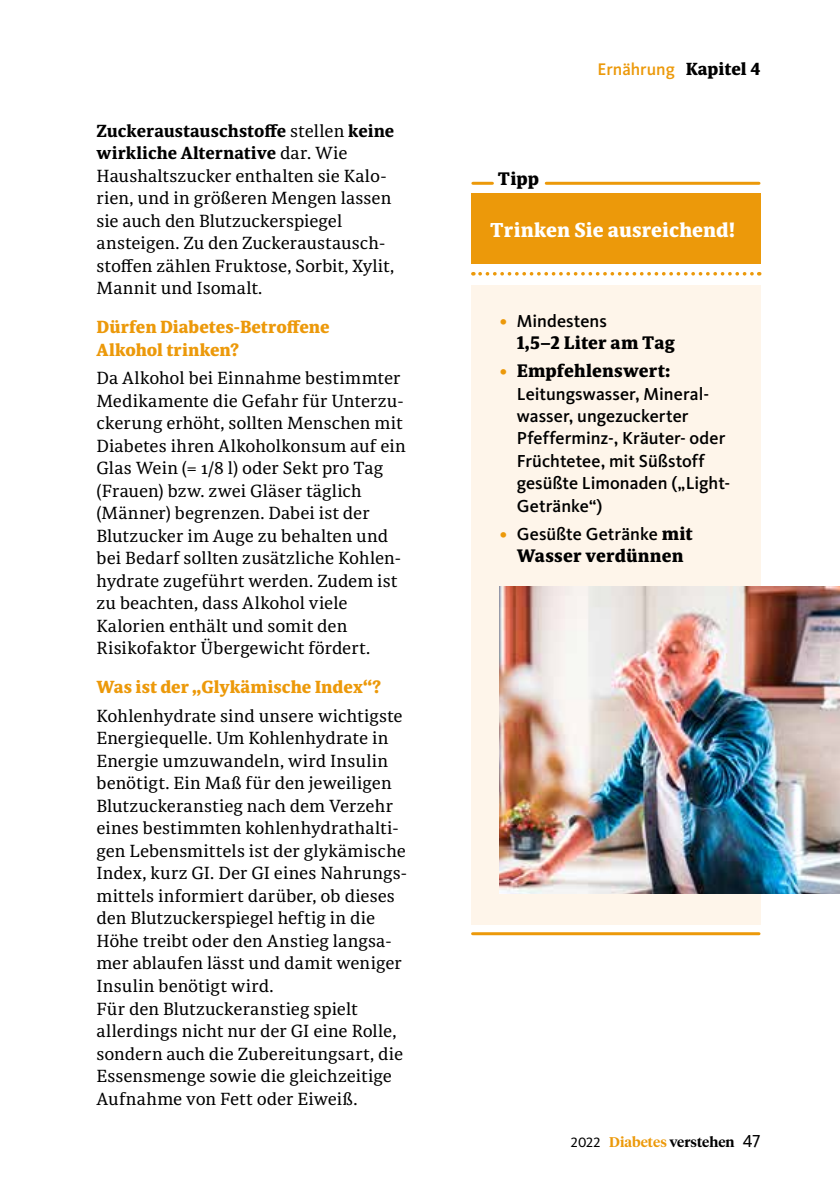
<style>
.page{position:relative;width:840px;height:1191px;background:#fff}
.page>*{position:absolute;margin:0;border:0;box-sizing:border-box;transform-origin:0 0}
.t1{font:800 20px "Sindelar";color:#fff}
.t2{font:500 18px/22.4px "Kievit OT";color:#000}
.t3{font:800 18px "Sindelar";letter-spacing:.005em;color:#000}
.t4{font:17.4px/22.4px "Sindelar Regular A";color:#000}
.t5{font:800 17.4px/22.6px "Sindelar";color:#ec990a}
.t6{font:700 17.4px/22.4px "Sindelar";letter-spacing:-.005em;color:#000}
.t7{font:500 17.4px "Kievit OT";color:#ec990a}
.t8{font:600 14px "Tiempos Headline";letter-spacing:.005em;color:#000}
.s1{font-family:"Sindelar Regular A";font-weight:400}
.s2{font-family:"Sindelar";font-weight:800;color:#000}
.s3{color:#ec990a}
.s4{font-family:"Kievit OT";font-weight:500;color:#ec990a}
.s5{font-family:"Sindelar";font-weight:800}
.s6{font-family:"Kievit OT";font-weight:400}
.s7{font-family:"Kievit OT";font-weight:400;font-size:18px}
</style>
<div class="page">
<hr style="left:472px;top:182px;width:20px;height:3px;background:#ec990a">
<div style="left:471px;top:285px;width:289px;height:639px;background:#fef5ea"></div>
<img style="left:499px;top:587px;width:340px;height:306px">
<div style="left:471px;top:193px;width:289px;height:70px;background:#ec990a"></div>
<hr style="left:472px;top:932px;width:286px;height:3px;background:#ec990a">
<hr style="left:546px;top:182px;width:212px;height:3px;background:#ec990a">
<svg style="left:479px;top:272px;width:280px;height:3px"></svg>
<p class="t6" style="left:96px;top:120px;width:299px">Zuckeraustauschstoffe <span class="s1">stellen</span> keine wirkliche Alternative <span class="s1">dar. Wie</span></p>
<p class="t4" style="left:96px;top:165px;width:299px">Haushaltszucker enthalten sie Kalo&shy;rien, und in größeren Mengen lassen sie auch den Blutzuckerspiegel ansteigen. Zu den Zuckeraustausch&shy;stoffen zählen Fruktose, Sorbit, Xylit, Mannit und Isomalt.</p>
<p class="t5" style="left:96px;top:317px;width:234px">Dürfen Diabetes-Betroffene<br>Alkohol trinken?</p>
<p class="t4" style="left:96px;top:368px;width:311px">Da Alkohol bei Einnahme bestimmter Medikamente die Gefahr für Unterzu&shy;ckerung erhöht, sollten Menschen mit Diabetes ihren Alkoholkonsum auf ein Glas Wein (= 1/8 l) oder Sekt pro Tag (Frauen) bzw. zwei Gläser täglich (Männer) begrenzen. Dabei ist der Blutzucker im Auge zu behalten und bei Bedarf sollten zusätzliche Kohlen&shy;hydrate zugeführt werden. Zudem ist zu beachten, dass Alkohol viele Kalorien enthält und somit den Risikofaktor Übergewicht fördert.</p>
<p class="t5" style="left:96px;top:677px;width:286px">Was ist der „Glykämische Index“?</p>
<p class="t4" style="left:96px;top:705px;width:312px">Kohlenhydrate sind unsere wichtigste Energiequelle. Um Kohlenhydrate in Energie umzuwandeln, wird Insulin benötigt. Ein Maß für den jeweiligen Blutzuckeranstieg nach dem Verzehr eines bestimmten kohlenhydrathalti&shy;gen Lebensmittels ist der glykämische Index, kurz GI. Der GI eines Nahrungs&shy;mittels informiert darüber, ob dieses den Blutzuckerspiegel heftig in die Höhe treibt oder den Anstieg langsa&shy;mer ablaufen lässt und damit weniger Insulin benötigt wird.<br>Für den Blutzuckeranstieg spielt allerdings nicht nur der GI eine Rolle, sondern auch die Zubereitungsart, die Essensmenge sowie die gleichzeitige Aufnahme von Fett oder Eiweiß.</p>
<p class="t3" style="left:497px;top:167px;width:43px">Tipp</p>
<p class="t7" style="left:597px;top:59px;width:164px">Ernährung <span class="s2">Kapitel 4</span></p>
<p class="t1" style="left:490px;top:218px;width:246px">Trinken Sie ausreichend!</p>
<p class="t2" style="left:499px;top:310px;width:109px"><span class="s3">•</span> Mindestens</p>
<p class="t3" style="left:516px;top:332px;width:159px">1,5–2 Liter am Tag</p>
<p class="t3" style="left:499px;top:360px;width:172px"><span class="s4">•</span> Empfehlenswert:</p>
<p class="t2" style="left:516px;top:382px;width:215px">Leitungswasser, Mineral&shy;wasser, ungezuckerter<br>Pfefferminz-, Kräuter- oder<br>Früchtetee, mit Süßstoff gesüßte Limonaden („Light-<br>Getränke“)</p>
<p class="t2" style="left:499px;top:522px;width:194px"><span class="s3">•</span> Gesüßte Getränke <span class="s5">mit</span></p>
<p class="t3" style="left:516px;top:545px;width:168px">Wasser verdünnen</p>
<p class="t8" style="left:570px;top:1132px;width:191px"><span class="s6">2022</span> <span class="s3">Diabetes</span> verstehen <span class="s7">47</span></p>
</div>
